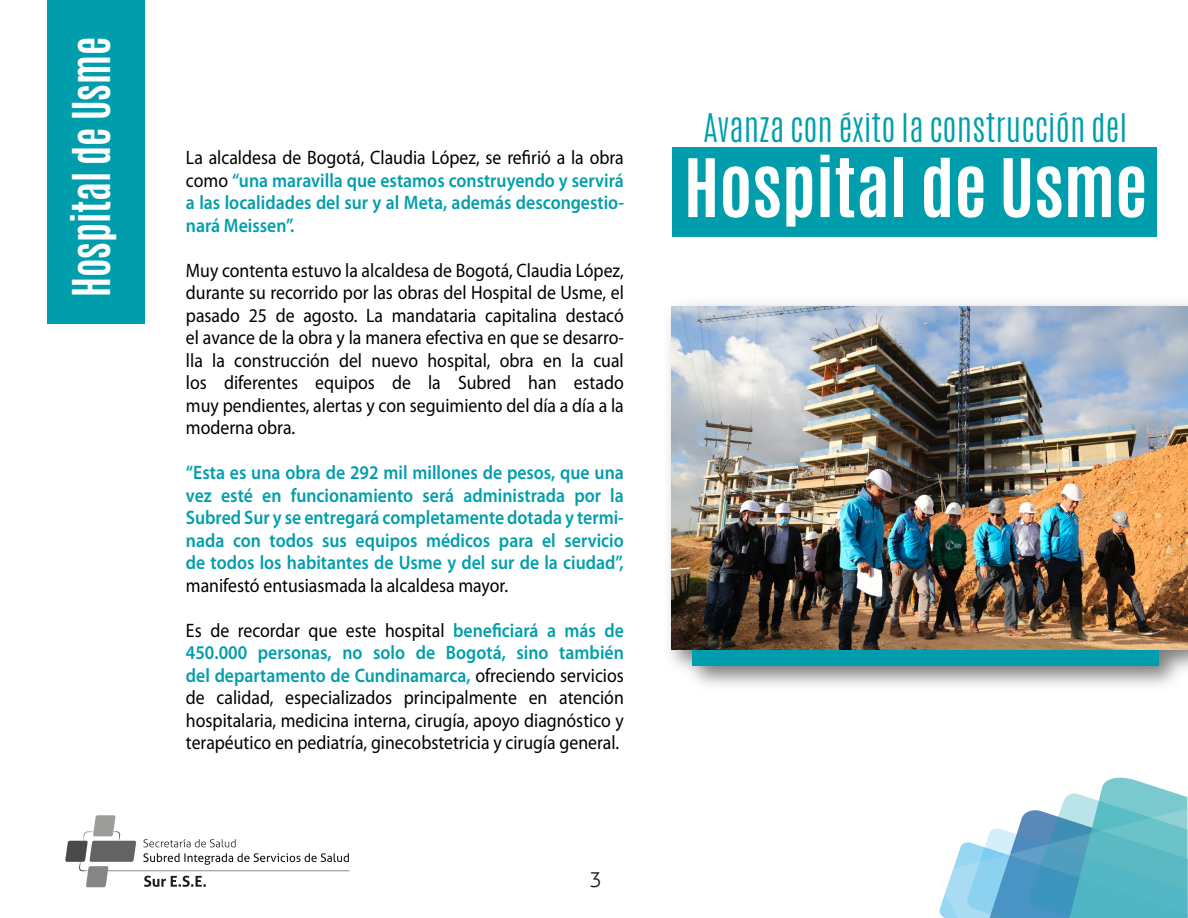
<style>
.page{position:relative;width:1188px;height:918px;background:#fff}
.page>*{position:absolute;margin:0;border:0;box-sizing:border-box;transform-origin:0 0}
.t1{font:700 68.4px "Antonio";color:#fff}
.t2{font:700 43.5px "Antonio";color:#fff;scale:.9 1}
.t3{font:300 33px "Antonio";color:#009eac;scale:1.04 1}
.t4{font:300 21px "Aller";color:#1c1c1b}
.t5{font:19.5px/22.5px "Myriad Pro";color:#000;text-align:justify;scale:.91 1}
.t6{font:600 19.5px/22.5px "Myriad Pro";color:#009eac;text-align:justify;scale:.91 1}
.s1{font-weight:400;color:#000}
.s2{font-weight:600;color:#009eac}
</style>
<div class="page">
<div style="left:47px;top:0;width:98px;height:323px;background:#009eac"></div>
<img style="left:669px;top:303px;width:519px;height:383px">
<div style="left:693px;top:613px;width:466px;height:53px;background:#009eac"></div>
<img style="left:672px;top:306px;width:516px;height:344px">
<svg style="left:143px;top:853px;width:206px;height:12px"></svg>
<svg style="left:143px;top:839px;width:93px;height:8px"></svg>
<svg style="left:144px;top:876px;width:62px;height:11px"></svg>
<hr style="left:107px;top:870px;width:243px;height:1px;background:#868686">
<svg style="left:65px;top:815px;width:71px;height:72px"></svg>
<svg style="left:939px;top:778px;width:248px;height:140px"></svg>
<div style="left:672px;top:148px;width:484px;height:89px;background:#009eac"></div>
<h2 class="t2" style="left:59px;top:297px;width:291px;rotate:-90deg">Hospital de Usme</h2>
<p class="t6" style="left:186px;top:147px;width:483px"><span class="s1">La alcaldesa de Bogotá, Claudia López, se refirió a la obra como</span> “una maravilla que estamos construyendo y servirá a las localidades del sur y al Meta, además descongestio&shy;nará Meissen”.</p>
<p class="t5" style="left:186px;top:259px;width:483px">Muy contenta estuvo la alcaldesa de Bogotá, Claudia López, durante su recorrido por las obras del Hospital de Usme, el pasado 25 de agosto. La mandataria capitalina destacó el avance de la obra y la manera efectiva en que se desarro&shy;lla la construcción del nuevo hospital, obra en la cual los diferentes equipos de la Subred han estado muy pendientes, alertas y con seguimiento del día a día a la moderna obra.</p>
<p class="t6" style="left:186px;top:462px;width:483px">“Esta es una obra de 292 mil millones de pesos, que una vez esté en funcionamiento será administrada por la Subred Sur y se entregará completamente dotada y termi&shy;nada con todos sus equipos médicos para el servicio de todos los habitantes de Usme y del sur de la ciudad”,</p>
<p class="t5" style="left:186px;top:574px;width:355px">manifestó entusiasmada la alcaldesa mayor.</p>
<p class="t5" style="left:186px;top:619px;width:483px">Es de recordar que este hospital <span class="s2">beneficiará a más de 450.000 personas, no solo de Bogotá, sino también del departamento de Cundinamarca,</span> ofreciendo servicios de calidad, especializados principalmente en atención hospitalaria, medicina interna, cirugía, apoyo diagnóstico y terapéutico en pediatría, ginecobstetricia y cirugía general.</p>
<p class="t4" style="left:590px;top:867px;width:14px">3</p>
<h3 class="t3" style="left:703px;top:104px;width:409px">Avanza con éxito la construcción del</h3>
<h1 class="t1" style="left:684px;top:136px;width:465px">Hospital de Usme</h1>
</div>
